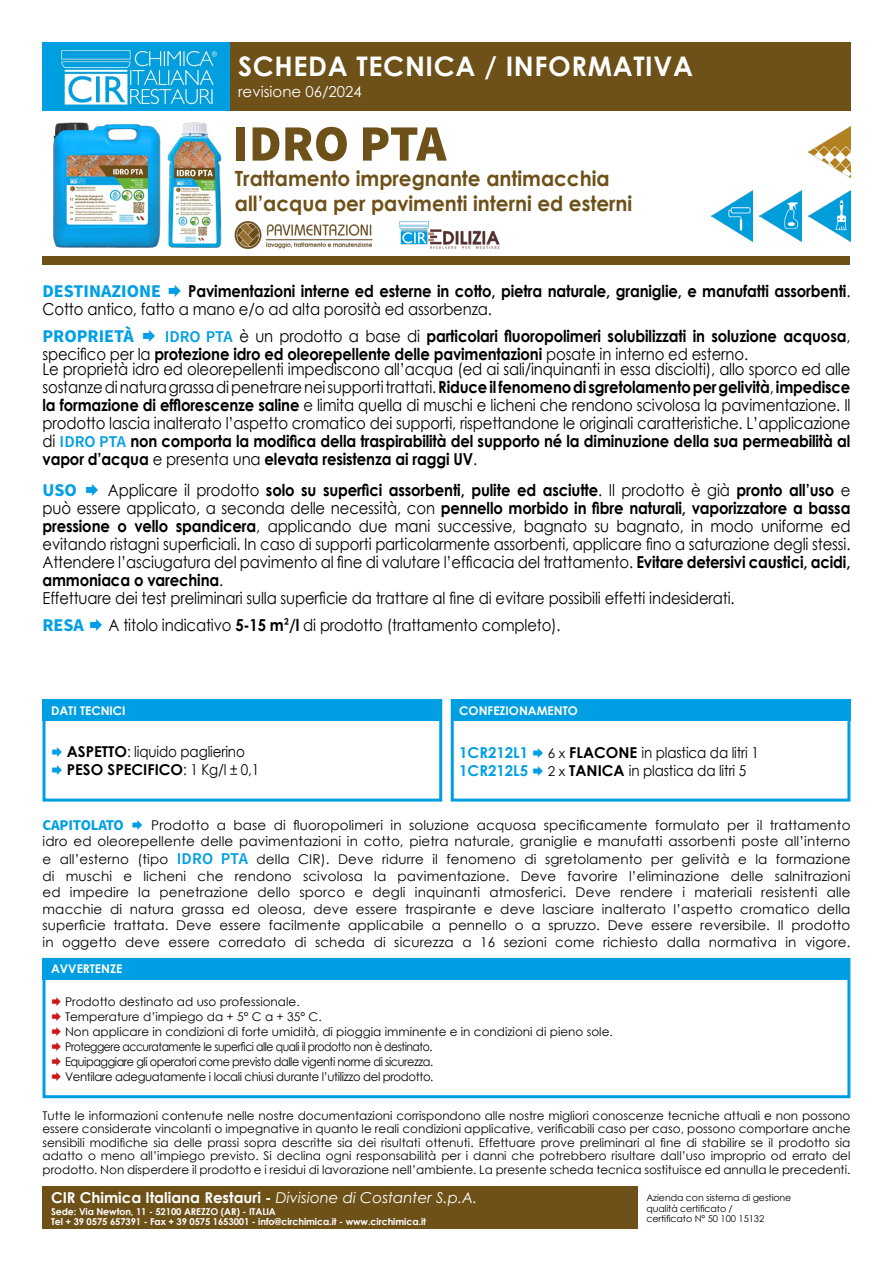
<style>
.page{position:relative;width:893px;height:1263px;background:#fff}
.page>*{position:absolute;margin:0;border:0;box-sizing:border-box;transform-origin:0 0}
.t1{font:900 51px "Source Sans Pro";color:#6e5118}
.t2{font:700 27px "Century Gothic";letter-spacing:.025em;color:#fff}
.t3{font:700 21px/24px "Century Gothic";color:#6e5118;scale:.95 1}
.t4{font:700 18px "Source Sans Pro";color:#009fe3}
.t5{font:16.5px/18px "Century Gothic";letter-spacing:-.01em;color:#000;text-align:justify;scale:.9 1}
.t6{font:700 16.5px/18px "Century Gothic";letter-spacing:-.01em;color:#000;scale:.9 1}
.t7{font:15px "Century Gothic";letter-spacing:-.01em;color:#000;scale:.9 1}
.t8{font:700 15px "Century Gothic";color:#fff}
.t9{font:700 15px "Century Gothic";color:#000}
.t10{font:15px "Century Gothic";color:#fff}
.t11{font:700 15px "Century Gothic";color:#009fe3}
.t12{font:700 15px "Source Sans Pro";letter-spacing:-.01em;color:#009fe3}
.t13{font:13.5px/16.5px "Century Gothic";letter-spacing:.01em;color:#000;text-align:right}
.t14{font:12px/13.5px "Century Gothic";letter-spacing:-.03em;color:#000;text-align:justify}
.t15{font:12px "Century Gothic";color:#000}
.t16{font:12px "Century Gothic";letter-spacing:-.03em;color:#000;scale:.9 1}
.t17{font:12px "Century Gothic";letter-spacing:-.03em;color:#000;scale:.94 1}
.t18{font:700 12px "Century Gothic";color:#fff}
.t19{font:700 9.45px "Century Gothic";letter-spacing:-.01em;color:#fff}
.t20{font:9.45px "Century Gothic";letter-spacing:-.01em;color:#000}
.s1{font-weight:400}
.s2{font-family:"Source Sans Pro";font-weight:600;color:#009fe3}
.s3{font-weight:700}
.s4{font-family:"Source Sans Pro";font-weight:600}
.s5{font-size:13.5px}
.s6{font-family:"Source Sans Pro";font-weight:600;font-size:16.5px;color:#009fe3}
.s7{font-weight:400;font-style:italic}
</style>
<div class="page">
<img style="left:53px;top:122px;width:169px;height:126px">
<div style="left:230px;top:43px;width:620px;height:68px;background:#6e5118"></div>
<img style="left:234px;top:221px;width:139px;height:28px">
<div style="left:43px;top:256px;width:807px;height:9px;background:#6e5118"></div>
<div style="left:43px;top:699px;width:399px;height:102px;border:3px solid #009fe3"></div>
<div style="left:43px;top:699px;width:399px;height:22px;background:#009fe3"></div>
<div style="left:451px;top:699px;width:399px;height:102px;border:3px solid #009fe3"></div>
<div style="left:451px;top:699px;width:399px;height:22px;background:#009fe3"></div>
<div style="left:43px;top:958px;width:807px;height:140px;border:3px solid #009fe3"></div>
<div style="left:43px;top:958px;width:807px;height:21px;background:#009fe3"></div>
<div style="left:43px;top:43px;width:187px;height:68px;background:#009fe3"></div>
<img style="left:60px;top:50px;width:158px;height:56px">
<img style="left:760px;top:190px;width:41px;height:51px">
<img style="left:809px;top:190px;width:41px;height:51px">
<img style="left:809px;top:127px;width:41px;height:51px">
<img style="left:711px;top:190px;width:42px;height:51px">
<img style="left:399px;top:221px;width:101px;height:28px">
<div style="left:43px;top:1186px;width:595px;height:43px;background:#6e5118"></div>
<p class="t2" style="left:238px;top:46px;width:456px">SCHEDA TECNICA / INFORMATIVA</p>
<p class="t10" style="left:238px;top:81px;width:125px">revisione 06/2024</p>
<p class="t1" style="left:233px;top:108px;width:215px">IDRO PTA</p>
<p class="t3" style="left:235px;top:166px;width:420px">Trattamento impregnante antimacchia all’acqua per pavimenti interni ed esterni</p>
<p class="t6" style="left:43px;top:281px;width:899px;text-indent:146px">Pavimentazioni interne ed esterne in cotto, pietra naturale, graniglie, e manufatti assorbenti<span class="s1">.<br>Cotto antico, fatto a mano e/o ad alta porosità ed assorbenza.</span></p>
<p class="t4" style="left:43px;top:323px;width:93px">PROPRIETÀ</p>
<p class="t4" style="left:43px;top:279px;width:120px">DESTINAZIONE</p>
<p class="t6" style="left:43px;top:326px;width:899px;text-indent:122px"><span class="s2">IDRO PTA</span> <span class="s1">è un prodotto a base di</span> particolari fluoropolimeri solubilizzati in soluzione acquosa<span class="s1">, specifico per la</span> protezione idro ed oleorepellente delle pavimentazioni <span class="s1">posate in interno ed esterno.</span></p>
<p class="t5" style="left:43px;top:360px;width:899px">Le proprietà idro ed oleorepellenti impediscono all’acqua (ed ai sali/inquinanti in essa disciolti), allo sporco ed alle sostanze di natura grassa di penetrare nei supporti trattati. <span class="s3">Riduce il fenomeno di sgretolamento per gelività</span>, <span class="s3">impedisce la formazione di efflorescenze saline</span> e limita quella di muschi e licheni che rendono scivolosa la pavimentazione. Il prodotto lascia inalterato l’aspetto cromatico dei supporti, rispettandone le originali caratteristiche. L’applicazione di <span class="s2">IDRO PTA</span> <span class="s3">non comporta la modifica della traspirabilità del supporto né la diminuzione della sua permeabilità al vapor d’acqua</span> e presenta una <span class="s3">elevata resistenza ai raggi UV</span>.</p>
<p class="t4" style="left:43px;top:477px;width:36px">USO</p>
<p class="t5" style="left:43px;top:481px;width:899px;text-indent:65px">Applicare il prodotto <span class="s3">solo su superfici assorbenti, pulite ed asciutte</span>. Il prodotto è già <span class="s3">pronto all’uso</span> e può essere applicato, a seconda delle necessità, con <span class="s3">pennello morbido in fibre naturali, vaporizzatore a bassa pressione o vello spandicera</span>, applicando due mani successive, bagnato su bagnato, in modo uniforme ed evitando ristagni superficiali. In caso di supporti particolarmente assorbenti, applicare fino a saturazione degli stessi.<br>Attendere l’asciugatura del pavimento al fine di valutare l’efficacia del trattamento. <span class="s3">Evitare detersivi caustici, acidi, ammoniaca o varechina</span>.</p>
<p class="t5" style="left:43px;top:589px;width:770px">Effettuare dei test preliminari sulla superficie da trattare al fine di evitare possibili effetti indesiderati.</p>
<p class="t4" style="left:43px;top:612px;width:43px">RESA</p>
<p class="t5" style="left:109px;top:616px;width:504px">A titolo indicativo <span class="s3">5-15 m</span><span class="s4">²</span><span class="s3">/l</span> di prodotto (trattamento completo).</p>
<p class="t18" style="left:51px;top:701px;width:76px">DATI TECNICI</p>
<p class="t7" style="left:67px;top:741px;width:199px"><span class="s3">ASPETTO</span>: liquido paglierino</p>
<p class="t9" style="left:67px;top:758px;width:194px">PESO SPECIFICO<span class="s1">: 1 Kg/l ± 0,1</span></p>
<p class="t18" style="left:459px;top:701px;width:120px">CONFEZIONAMENTO</p>
<p class="t11" style="left:459px;top:741px;width:70px">1CR212L1</p>
<p class="t7" style="left:548px;top:742px;width:236px"><span class="s5">6 x</span> <span class="s3">FLACONE</span> in plastica da litri 1</p>
<p class="t11" style="left:459px;top:759px;width:70px">1CR212L5</p>
<p class="t7" style="left:548px;top:760px;width:222px"><span class="s5">2 x</span> <span class="s3">TANICA</span> in plastica da litri 5</p>
<p class="t13" style="left:43px;top:816px;width:809px">Prodotto a base di fluoropolimeri in soluzione acquosa specificamente formulato per il trattamento<br>idro ed oleorepellente delle pavimentazioni in cotto, pietra naturale, graniglie e manufatti assorbenti poste all’interno</p>
<p class="t13" style="left:43px;top:851px;width:809px;text-align:justify">e all’esterno (tipo <span class="s6">IDRO PTA</span> della CIR). Deve ridurre il fenomeno di sgretolamento per gelività e la formazione di muschi e licheni che rendono scivolosa la pavimentazione. Deve favorire l’eliminazione delle salnitrazioni ed impedire la penetrazione dello sporco e degli inquinanti atmosferici. Deve rendere i materiali resistenti alle macchie di natura grassa ed oleosa, deve essere traspirante e deve lasciare inalterato l’aspetto cromatico della superficie trattata. Deve essere facilmente applicabile a pennello o a spruzzo. Deve essere reversibile. Il prodotto in oggetto deve essere corredato di scheda di sicurezza a 16 sezioni come richiesto dalla normativa in vigore.</p>
<p class="t12" style="left:43px;top:814px;width:83px">CAPITOLATO</p>
<p class="t18" style="left:51px;top:959px;width:73px">AVVERTENZE</p>
<p class="t15" style="left:65px;top:993px;width:236px">Prodotto destinato ad uso professionale.</p>
<p class="t15" style="left:65px;top:1008px;width:258px">Temperature d’impiego da + 5° C a + 35° C.</p>
<p class="t15" style="left:65px;top:1023px;width:549px">Non applicare in condizioni di forte umidità, di pioggia imminente e in condizioni di pieno sole.</p>
<p class="t16" style="left:65px;top:1038px;width:410px">Proteggere accuratamente le superfici alle quali il prodotto non è destinato.</p>
<p class="t17" style="left:65px;top:1053px;width:393px">Equipaggiare gli operatori come previsto dalle vigenti norme di sicurezza.</p>
<p class="t14" style="left:65px;top:1069px;width:370px">Ventilare adeguatamente i locali chiusi durante l’utilizzo del prodotto.</p>
<p class="t14" style="left:43px;top:1109px;width:809px">Tutte le informazioni contenute nelle nostre documentazioni corrispondono alle nostre migliori conoscenze tecniche attuali e non possono essere considerate vincolanti o impegnative in quanto le reali condizioni applicative, verificabili caso per caso, possono comportare anche sensibili modifiche sia delle prassi sopra descritte sia dei risultati ottenuti. Effettuare prove preliminari al fine di stabilire se il prodotto sia adatto o meno all’impiego previsto. Si declina ogni responsabilità per i danni che potrebbero risultare dall’uso improprio od errato del prodotto. Non disperdere il prodotto e i residui di lavorazione nell’ambiente. La presente scheda tecnica sostituisce ed annulla le precedenti.</p>
<p class="t8" style="left:51px;top:1186px;width:428px">CIR Chimica Italiana Restauri - <span class="s7">Divisione di Costanter S.p.A.</span></p>
<p class="t19" style="left:51px;top:1204px;width:226px">Sede: Via Newton, 11 - 52100 AREZZO (AR) - ITALIA</p>
<p class="t19" style="left:51px;top:1215px;width:376px">Tel + 39 0575 657391 - Fax + 39 0575 1653001 - info@circhimica.it - www.circhimica.it</p>
<p class="t20" style="left:646px;top:1191px;width:147px">Azienda con sistema di gestione</p>
<p class="t20" style="left:646px;top:1201px;width:88px">qualità certificato /</p>
<p class="t20" style="left:646px;top:1212px;width:119px">certificato N° 50 100 15132</p>
</div>
